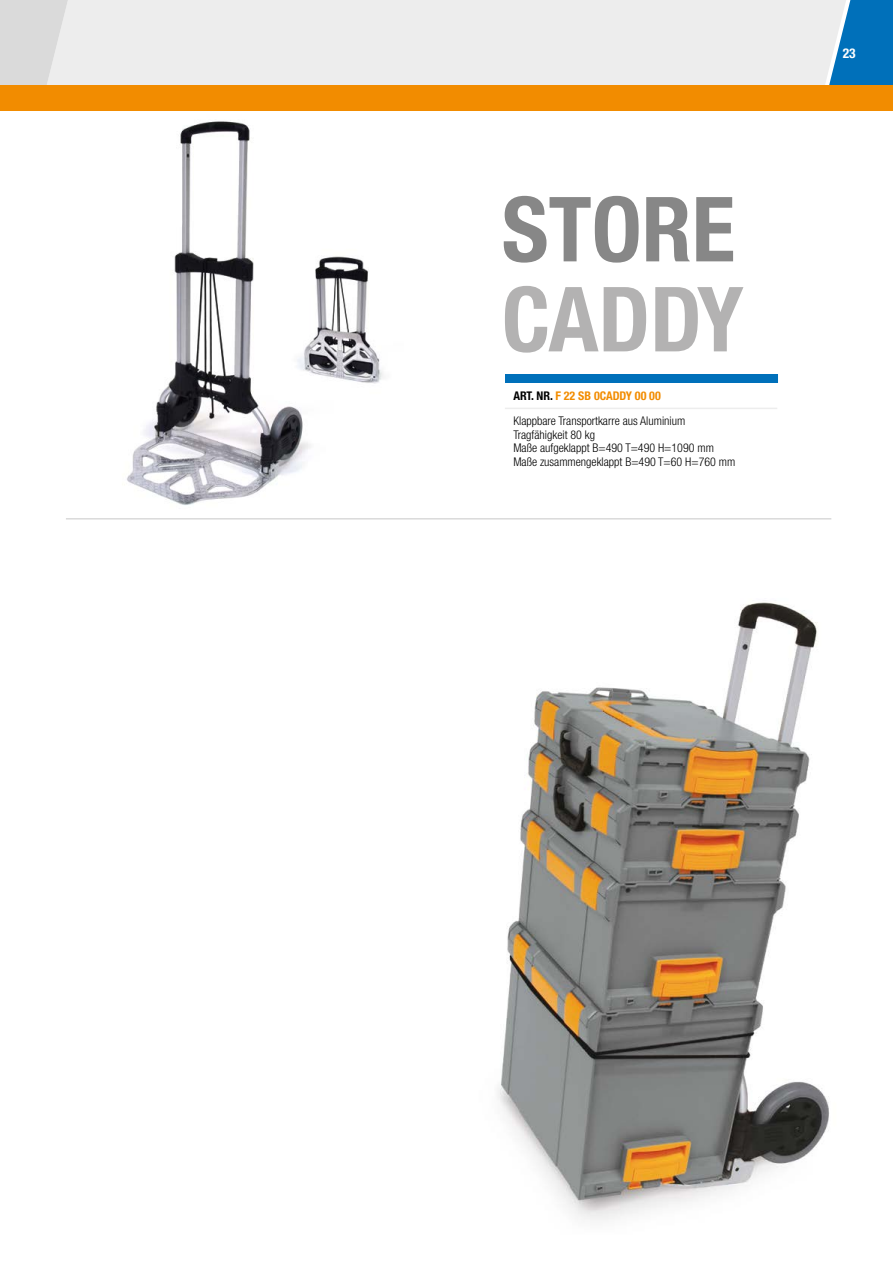
<style>
.page{position:relative;width:893px;height:1263px;background:#fff}
.page>*{position:absolute;margin:0;border:0;box-sizing:border-box;transform-origin:0 0}
.t1{font:700 condensed 90px "Helvetica Neue LT Std";color:#878787}
.t2{font:700 condensed 90px "Helvetica Neue LT Std";letter-spacing:-.01em;color:#b3b2b2}
.t3{font:700 condensed 13.5px "Helvetica Neue LT Std";color:#fff}
.t4{font:300 condensed 12px/13.5px "Helvetica Neue LT Std";color:#000}
.s1{font-weight:700}
.s2{font-weight:700;color:#f28c00}
</style>
<div class="page">
<div style="left:71px;top:0;width:758px;height:85px;background:#ededed"></div>
<svg style="left:829px;top:0;width:64px;height:85px;background:#2986c3"></svg>
<div style="left:0;top:85px;width:893px;height:26px;background:#f28c00"></div>
<svg style="left:0;top:0;width:71px;height:85px;background:#ddd"></svg>
<img style="left:368px;top:518px;width:464px;height:702px">
<img style="left:127px;top:121px;width:183px;height:384px">
<img style="left:275px;top:239px;width:108px;height:161px">
<hr style="left:66px;top:518px;width:765px;height:1px;background:#dadada">
<div style="left:505px;top:374px;width:272px;height:9px;background:#0070ba"></div>
<hr style="left:505px;top:408px;width:272px;height:1px;background:#ededed">
<h1 class="t1" style="left:502px;top:175px;width:235px">STORE</h1>
<h1 class="t2" style="left:502px;top:265px;width:243px">CADDY</h1>
<p class="t4" style="left:513px;top:382px;width:173px;line-height:26px"><span class="s1">ART. NR.</span> <span class="s2">F 22 SB 0CADDY 00 00<br></span>Klappbare Transportkarre aus Aluminium</p>
<p class="t4" style="left:513px;top:428px;width:223px">Tragfähigkeit 80 kg<br>Maße aufgeklappt B=490 T=490 H=1090 mm<br>Maße zusammengeklappt B=490 T=60 H=760 mm</p>
<p class="t3" style="left:843px;top:45px;width:14px">23</p>
</div>
